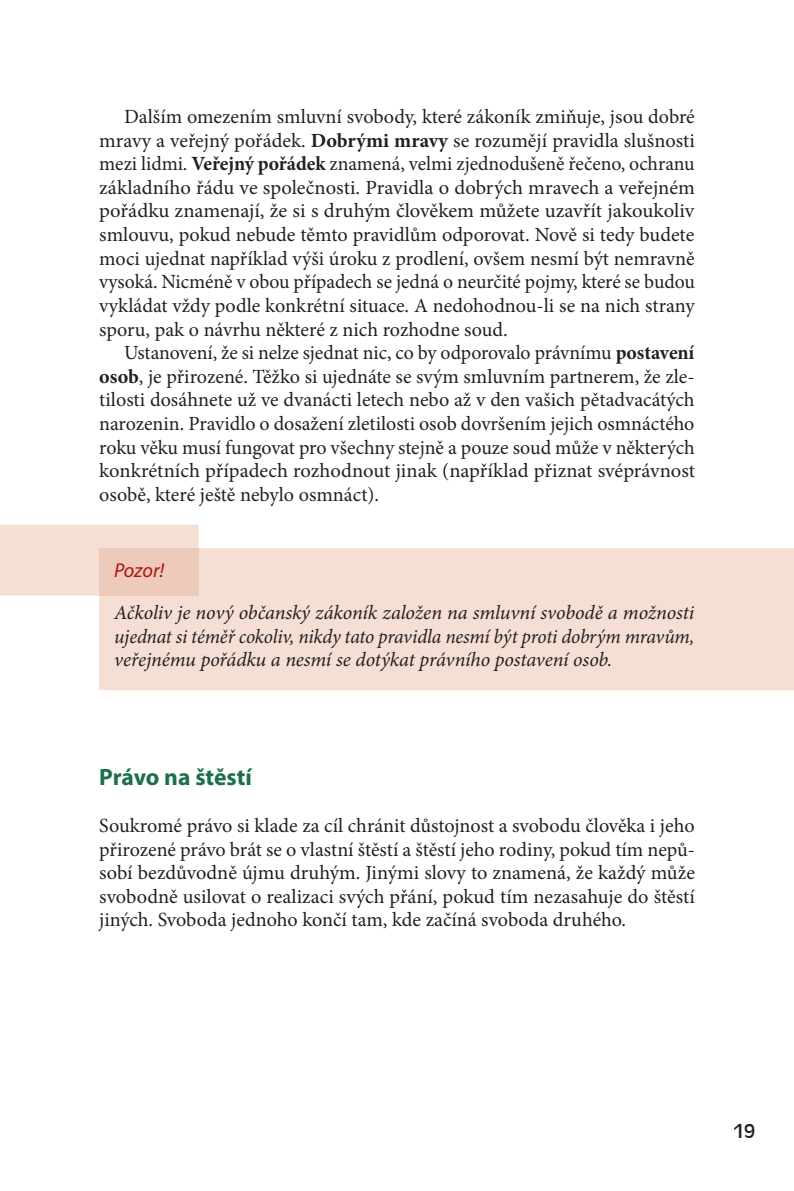
<style>
.page{position:relative;width:794px;height:1191px;background:#fff}
.page>*{position:absolute;margin:0;border:0;box-sizing:border-box;transform-origin:0 0}
.t1{font:700 23.62px "Myriad Pro";letter-spacing:-.005em;color:#1c6f49}
.t2{font:21px "Antigoni";color:#231f20}
.t3{font:20.12px/23.6px "Minion Pro";color:#231f20;text-align:justify}
.t4{font:italic 20.12px/23.6px "Minion Pro";letter-spacing:-.005em;color:#231f20;text-align:justify}
.t5{font:italic 20.12px "Myriad Pro";letter-spacing:-.005em;color:#b11116}
.s1{font-weight:700}
</style>
<div class="page">
<div style="left:0;top:524px;width:198px;height:71px;background:#f5dfd5"></div>
<div style="left:99px;top:548px;width:695px;height:142px;background:#f5dfd5"></div>
<div style="left:99px;top:548px;width:99px;height:47px;background:#eecabb"></div>
<p class="t3" style="left:99px;top:105px;width:597px;text-indent:25px">Dalším omezením smluvní svobody, které zákoník zmiňuje, jsou dobré mravy a veřejný pořádek. <span class="s1">Dobrými mravy</span> se rozumějí pravidla slušnosti mezi lidmi. <span class="s1">Veřejný pořádek</span> znamená, velmi zjednodušeně řečeno, ochranu základního řádu ve společnosti. Pravidla o dobrých mravech a veřejném pořádku znamenají, že si s druhým člověkem můžete uzavřít jakoukoliv smlouvu, pokud nebude těmto pravidlům odporovat. Nově si tedy budete moci ujednat například výši úroku z prodlení, ovšem nesmí být nemravně vysoká. Nicméně v obou případech se jedná o neurčité pojmy, které se budou vykládat vždy podle konkrétní situace. A nedohodnou-li se na nich strany sporu, pak o návrhu některé z nich rozhodne soud.</p>
<p class="t3" style="left:99px;top:341px;width:597px;text-indent:25px">Ustanovení, že si nelze sjednat nic, co by odporovalo právnímu <span class="s1">postavení osob</span>, je přirozené. Těžko si ujednáte se svým smluvním partnerem, že zle&shy;tilosti dosáhnete už ve dvanácti letech nebo až v den vašich pětadvacátých narozenin. Pravidlo o dosažení zletilosti osob dovršením jejich osmnáctého roku věku musí fungovat pro všechny stejně a pouze soud může v některých konkrétních případech rozhodnout jinak (například přiznat svéprávnost osobě, které ještě nebylo osmnáct).</p>
<p class="t5" style="left:114px;top:557px;width:52px">Pozor!</p>
<p class="t4" style="left:114px;top:601px;width:582px">Ačkoliv je nový občanský zákoník založen na smluvní svobodě a možnosti ujednat si téměř cokoliv, nikdy tato pravidla nesmí být proti dobrým mravům, veřejnému pořádku a nesmí se dotýkat právního postavení osob.</p>
<p class="t1" style="left:99px;top:761px;width:154px">Právo na štěstí</p>
<p class="t3" style="left:99px;top:813px;width:597px">Soukromé právo si klade za cíl chránit důstojnost a svobodu člověka i jeho přirozené právo brát se o vlastní štěstí a štěstí jeho rodiny, pokud tím nepů&shy;sobí bezdůvodně újmu druhým. Jinými slovy to znamená, že každý může svobodně usilovat o realizaci svých přání, pokud tím nezasahuje do štěstí jiných. Svoboda jednoho končí tam, kde začíná svoboda druhého.</p>
<p class="t2" style="left:733px;top:1117px;width:24px">19</p>
</div>
